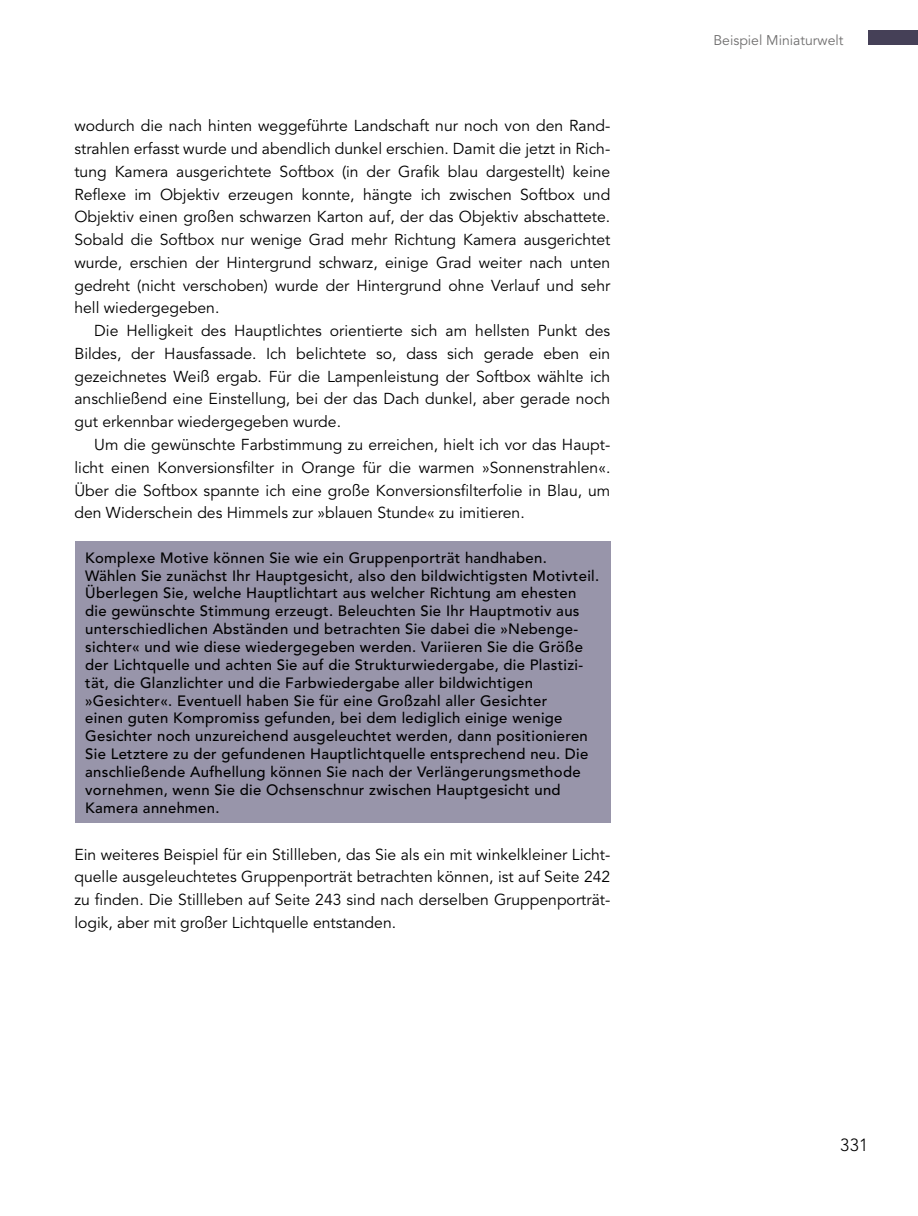
<style>
.page{position:relative;width:918px;height:1216px;background:#fff}
.page>*{position:absolute;margin:0;border:0;box-sizing:border-box;transform-origin:0 0}
.t1{font:300 17.5px "Avenir LT Pro";color:#000}
._2_Fließtext_Folge{font:15.75px/22.8px "Avenir LT Pro";color:#000;text-align:justify}
._2_Fließtext{font:15.75px/22.8px "Avenir LT Pro";color:#000;text-align:justify}
._4_Lernziele_Tabelle{font:500 14.88px/17.8px "Avenir LT Pro";letter-spacing:.02em;color:#000}
.t2{font:14px "Avenir LT Pro";color:#706f6f}
</style>
<div class="page">
<div style="left:868px;top:31px;width:50px;height:14px;background:#454057"></div>
<div style="left:75px;top:541px;width:535px;height:281px;background:#9895aa"></div>
<p class="_2_Fließtext_Folge" style="left:74px;top:115px;width:537px">wodurch die nach hinten weggeführte Landschaft nur noch von den Rand&shy;strahlen erfasst wurde und abendlich dunkel erschien. Damit die jetzt in Rich&shy;tung Kamera ausgerichtete Softbox (in der Grafik blau dargestellt) keine Reflexe im Objektiv erzeugen konnte, hängte ich zwischen Softbox und Objektiv einen großen schwarzen Karton auf, der das Objektiv abschattete.<br>Sobald die Softbox nur wenige Grad mehr Richtung Kamera ausgerichtet wurde, erschien der Hintergrund schwarz, einige Grad weiter nach unten gedreht (nicht verschoben) wurde der Hintergrund ohne Verlauf und sehr hell wiedergegeben.</p>
<p class="_2_Fließtext_Folge" style="left:74px;top:319px;width:537px;text-indent:20px">Die Helligkeit des Hauptlichtes orientierte sich am hellsten Punkt des Bildes, der Hausfassade. Ich belichtete so, dass sich gerade eben ein gezeichnetes Weiß ergab. Für die Lampenleistung der Softbox wählte ich anschließend eine Einstellung, bei der das Dach dunkel, aber gerade noch gut erkennbar wiedergegeben wurde.</p>
<p class="_2_Fließtext_Folge" style="left:74px;top:433px;width:537px;text-indent:20px">Um die gewünschte Farbstimmung zu erreichen, hielt ich vor das Haupt&shy;licht einen Konversionsfilter in Orange für die warmen »Sonnenstrahlen«.<br>Über die Softbox spannte ich eine große Konversionsfilterfolie in Blau, um den Widerschein des Himmels zur »blauen Stunde« zu imitieren.</p>
<p class="_4_Lernziele_Tabelle" style="left:85px;top:549px;width:515px">Komplexe Motive können Sie wie ein Gruppenporträt handhaben.<br>Wählen Sie zunächst Ihr Hauptgesicht, also den bildwichtigsten Motivteil.<br>Überlegen Sie, welche Hauptlichtart aus welcher Richtung am ehesten die gewünschte Stimmung erzeugt. Beleuchten Sie Ihr Hauptmotiv aus unterschiedlichen Abständen und betrachten Sie dabei die »Nebenge&shy;sichter« und wie diese wiedergegeben werden. Variieren Sie die Größe der Lichtquelle und achten Sie auf die Strukturwiedergabe, die Plastizi&shy;tät, die Glanzlichter und die Farbwiedergabe aller bildwichtigen »Gesichter«. Eventuell haben Sie für eine Großzahl aller Gesichter<br>einen guten Kompromiss gefunden, bei dem lediglich einige wenige Gesichter noch unzureichend ausgeleuchtet werden, dann positionieren Sie Letztere zu der gefundenen Hauptlichtquelle entsprechend neu. Die anschließende Aufhellung können Sie nach der Verlängerungsmethode vornehmen, wenn Sie die Ochsenschnur zwischen Hauptgesicht und Kamera annehmen.</p>
<p class="_2_Fließtext" style="left:74px;top:843px;width:537px">Ein weiteres Beispiel für ein Stillleben, das Sie als ein mit winkelkleiner Licht&shy;quelle ausgeleuchtetes Gruppenporträt betrachten können, ist auf Seite 242 zu finden. Die Stillleben auf Seite 243 sind nach derselben Gruppenporträt&shy;logik, aber mit großer Lichtquelle entstanden.</p>
<p class="t2" style="left:713px;top:32px;width:132px">Beispiel Miniaturwelt</p>
<p class="t1" style="left:840px;top:1134px;width:30px">331</p>
</div>
